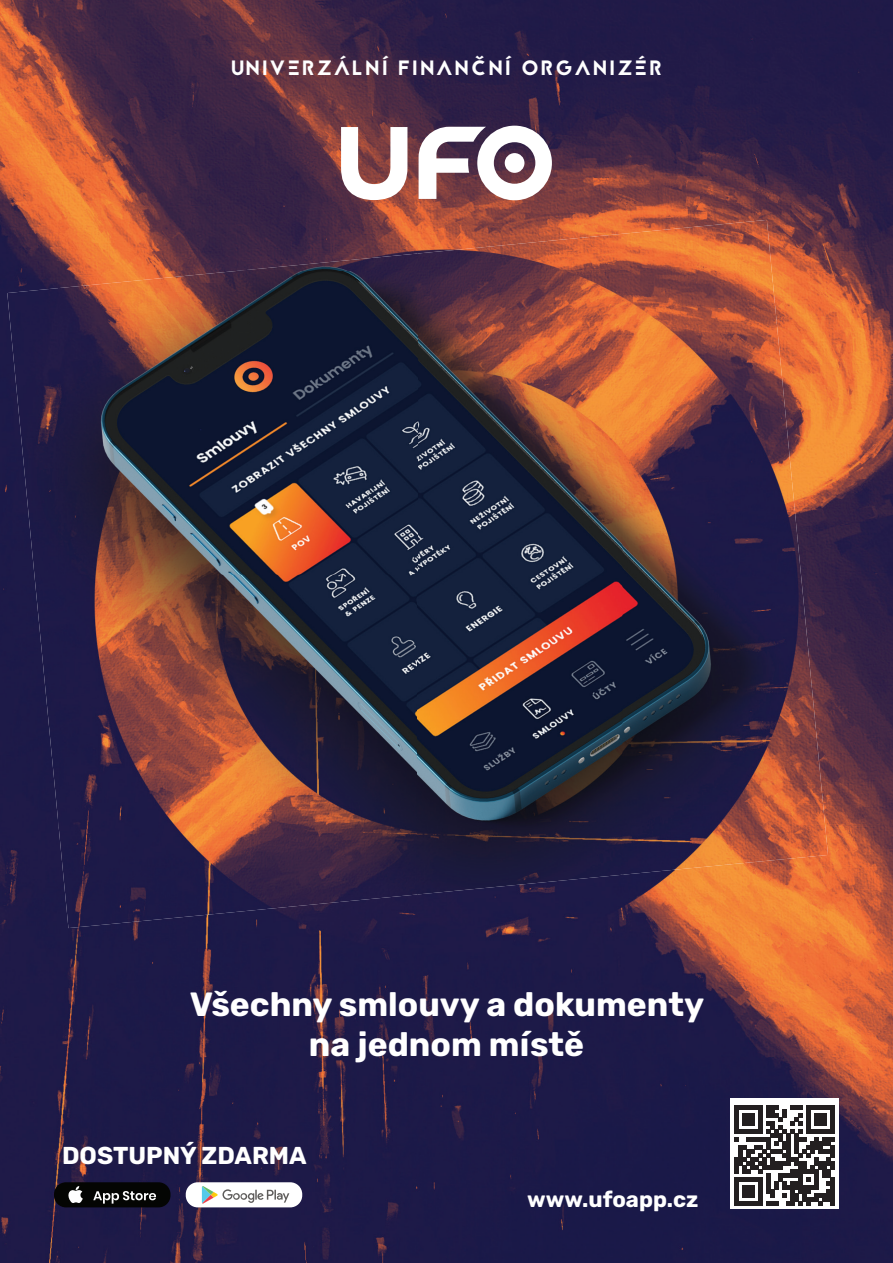
<style>
.page{position:relative;width:893px;height:1263px;background:#fff}
.page>*{position:absolute;margin:0;border:0;box-sizing:border-box;transform-origin:0 0}
.t1{font:700 33.6px/40.5px "Rubik";color:#fff;text-align:center}
.t2{font:700 24.45px "Rubik";color:#fff}
.t3{font:700 22.2px "Rubik";color:#fff}
.t4{font:20.7px "Jaapokkisubtract";letter-spacing:.11em;color:#fff}
</style>
<div class="page">
<img style="left:0;top:0;width:893px;height:1263px">
<img style="left:58px;top:575px;width:360px;height:353px">
<img style="left:417px;top:321px;width:206px;height:573px">
<img style="left:622px;top:320px;width:206px;height:555px">
<div style="left:7px;top:288px;width:52px;height:539px;background:#1d1a48"></div>
<img style="left:58px;top:270px;width:360px;height:305px">
<img style="left:417px;top:220px;width:360px;height:101px">
<img style="left:237px;top:253px;width:181px;height:18px">
<div style="left:186px;top:1182px;width:116px;height:25px;background:#fff;border-radius:12px"></div>
<div style="left:54px;top:1182px;width:116px;height:25px;background:#040503;border-radius:12px"></div>
<svg style="left:195px;top:1182px;width:94px;height:21px"></svg>
<svg style="left:61px;top:1182px;width:95px;height:21px"></svg>
<div style="left:730px;top:1099px;width:109px;height:110px;background:#fff"></div>
<svg style="left:734px;top:1105px;width:100px;height:100px"></svg>
<svg style="left:341px;top:127px;width:66px;height:73px"></svg>
<svg style="left:419px;top:126px;width:133px;height:74px"></svg>
<svg style="left:0;top:0;width:128px;height:128px;background:#85433f"></svg>
<p class="t4" style="left:231px;top:53px;width:432px">UNIVERZÁLNÍ FINANČNÍ ORGANIZÉR</p>
<p class="t1" style="left:190px;top:984px;width:516px">Všechny smlouvy a dokumenty na jednom místě</p>
<p class="t2" style="left:57px;top:1138px;width:246px">DOSTUPNÝ ZDARMA</p>
<p class="t2" style="left:62px;top:1142px;width:246px">DOSTUPNÝ ZDARMA</p>
<p class="t3" style="left:543px;top:1184px;width:169px">www.isanon.sk</p>
<p class="t3" style="left:527px;top:1187px;width:173px">www.ufoapp.cz</p>
</div>
